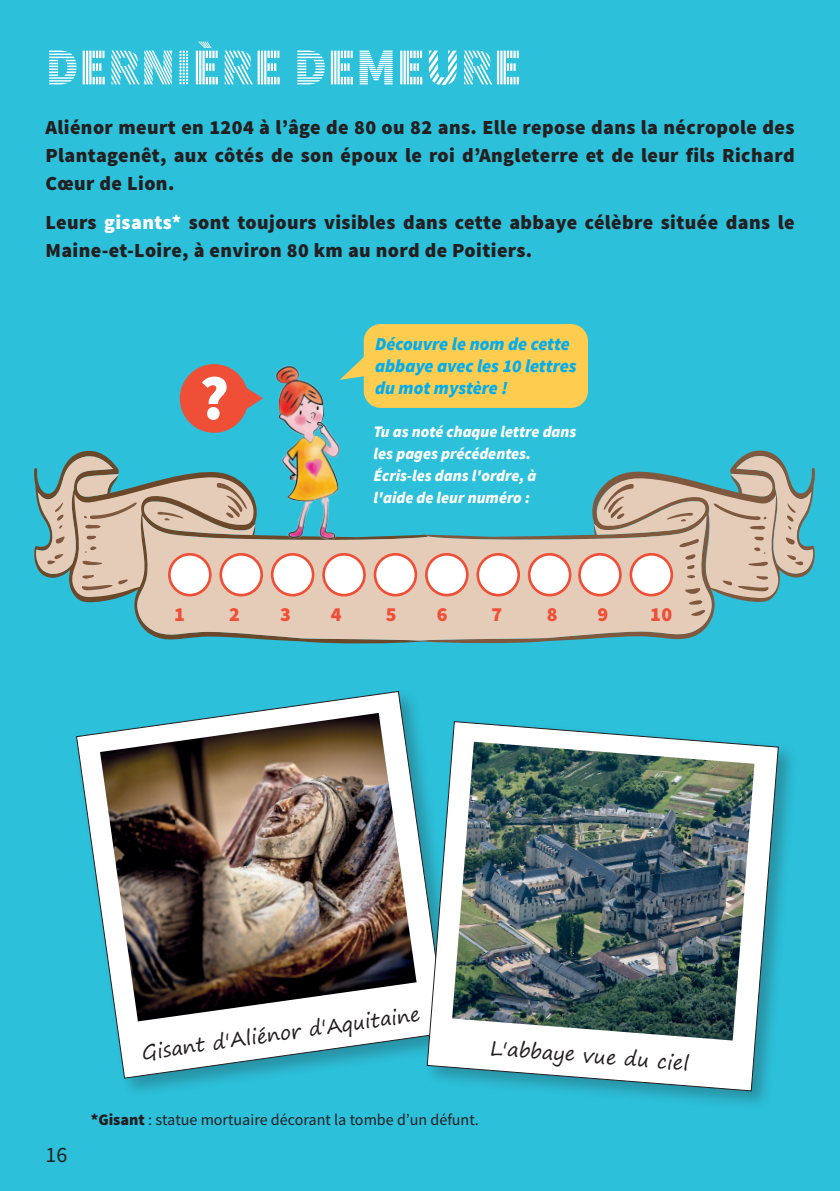
<style>
.page{position:relative;width:840px;height:1191px;background:#fff}
.page>*{position:absolute;margin:0;border:0;box-sizing:border-box;transform-origin:0 0}
.t1{font:52px "Source Sans Pro DISPLAY";color:#fff}
.t2{font:22px "Source Sans Pro";color:#231f20}
.t3{font:900 20px/28px "Source Sans Pro";letter-spacing:.02em;color:#231f20;text-align:justify}
.t4{font:900 20px "Source Sans Pro";color:#ef4f37}
.t5{font:19.8px "Segoe Print";color:#231f20}
.t6{font:italic 900 18px/22px "Source Sans Pro";color:#00aeef}
.t7{font:italic 900 16px/22px "Source Sans Pro";color:#fff}
.t8{font:16px "Source Sans Pro";color:#231f20}
.s1{color:#fff}
.s2{font-weight:900}
</style>
<div class="page">
<div style="left:0;top:0;width:839px;height:1191px;background:#2cc0da"></div>
<svg style="left:34px;top:450px;width:383px;height:193px"></svg>
<svg style="left:417px;top:450px;width:397px;height:193px"></svg>
<svg style="left:136px;top:515px;width:576px;height:125px;fill:#e5ccb8"></svg>
<svg style="left:180px;top:364px;width:73px;height:69px"></svg>
<svg style="left:373px;top:553px;width:44px;height:43px;background:#f6d4cb"></svg>
<svg style="left:271px;top:561px;width:43px;height:35px;background:#f8dad4"></svg>
<svg style="left:476px;top:553px;width:43px;height:43px;background:#f6d5cc"></svg>
<svg style="left:35px;top:453px;width:228px;height:163px"></svg>
<svg style="left:425px;top:553px;width:43px;height:43px;background:#f6d4cc"></svg>
<svg style="left:322px;top:553px;width:43px;height:43px;background:#f7d8d1"></svg>
<svg style="left:527px;top:553px;width:44px;height:43px;background:#f6d4cb"></svg>
<svg style="left:577px;top:453px;width:236px;height:164px"></svg>
<img style="left:253px;top:365px;width:99px;height:196px">
<div style="left:363px;top:324px;width:224px;height:84px;background:#fecc4e;border-radius:17px"></div>
<svg style="left:339px;top:336px;width:26px;height:44px"></svg>
<div style="left:73px;top:688px;width:394px;height:410px;background:#231f20;opacity:.29"></div>
<svg style="left:76px;top:690px;width:371px;height:389px"></svg>
<img style="left:100px;top:713px;width:316px;height:308px">
<div style="left:424px;top:718px;width:374px;height:394px;background:#231f20;opacity:.29"></div>
<svg style="left:426px;top:720px;width:352px;height:371px"></svg>
<img style="left:452px;top:741px;width:302px;height:299px">
<p class="t1" style="left:45px;top:40px;width:478px">DERNIÈRE DEMEURE</p>
<p class="t3" style="left:45px;top:114px;width:750px">Aliénor meurt en 1204 à l’âge de 80 ou 82 ans. Elle repose dans la nécropole des Plantagenêt, aux côtés de son époux le roi d’Angleterre et de leur fils Richard Cœur de Lion.</p>
<p class="t3" style="left:45px;top:210px;width:750px">Leurs <span class="s1">gisants*</span> sont toujours visibles dans cette abbaye célèbre située dans le<br>Maine-et-Loire, à environ 80 km au nord de Poitiers.</p>
<p class="t6" style="left:375px;top:332px;width:203px">Découvre le nom de cette abbaye avec les 10 lettres du mot mystère !</p>
<p class="t7" style="left:373px;top:420px;width:204px">Tu as noté chaque lettre dans les pages précédentes.</p>
<p class="t7" style="left:373px;top:464px;width:164px">Écris-les dans l'ordre, à l'aide de leur numéro :</p>
<p class="t4" style="left:174px;top:601px;width:12px">1</p>
<p class="t4" style="left:229px;top:601px;width:12px">2</p>
<p class="t4" style="left:280px;top:601px;width:12px">3</p>
<p class="t4" style="left:330px;top:601px;width:12px">4</p>
<p class="t4" style="left:385px;top:601px;width:12px">5</p>
<p class="t4" style="left:436px;top:601px;width:12px">6</p>
<p class="t4" style="left:491px;top:601px;width:12px">7</p>
<p class="t4" style="left:546px;top:601px;width:12px">8</p>
<p class="t4" style="left:597px;top:601px;width:12px">9</p>
<p class="t4" style="left:649px;top:601px;width:24px">10</p>
<p class="t2" style="left:45px;top:1141px;width:23px">16</p>
<p class="t5" style="left:139px;top:1035px;width:282px;rotate:-8deg">Gisant d'Aliénor d'Aquitaine</p>
<p class="t5" style="left:491px;top:1030px;width:201px;rotate:4deg">L'abbaye vue du ciel</p>
<p class="t8" style="left:91px;top:1109px;width:389px"><span class="s2">*Gisant</span> : statue mortuaire décorant la tombe d’un défunt.</p>
</div>
